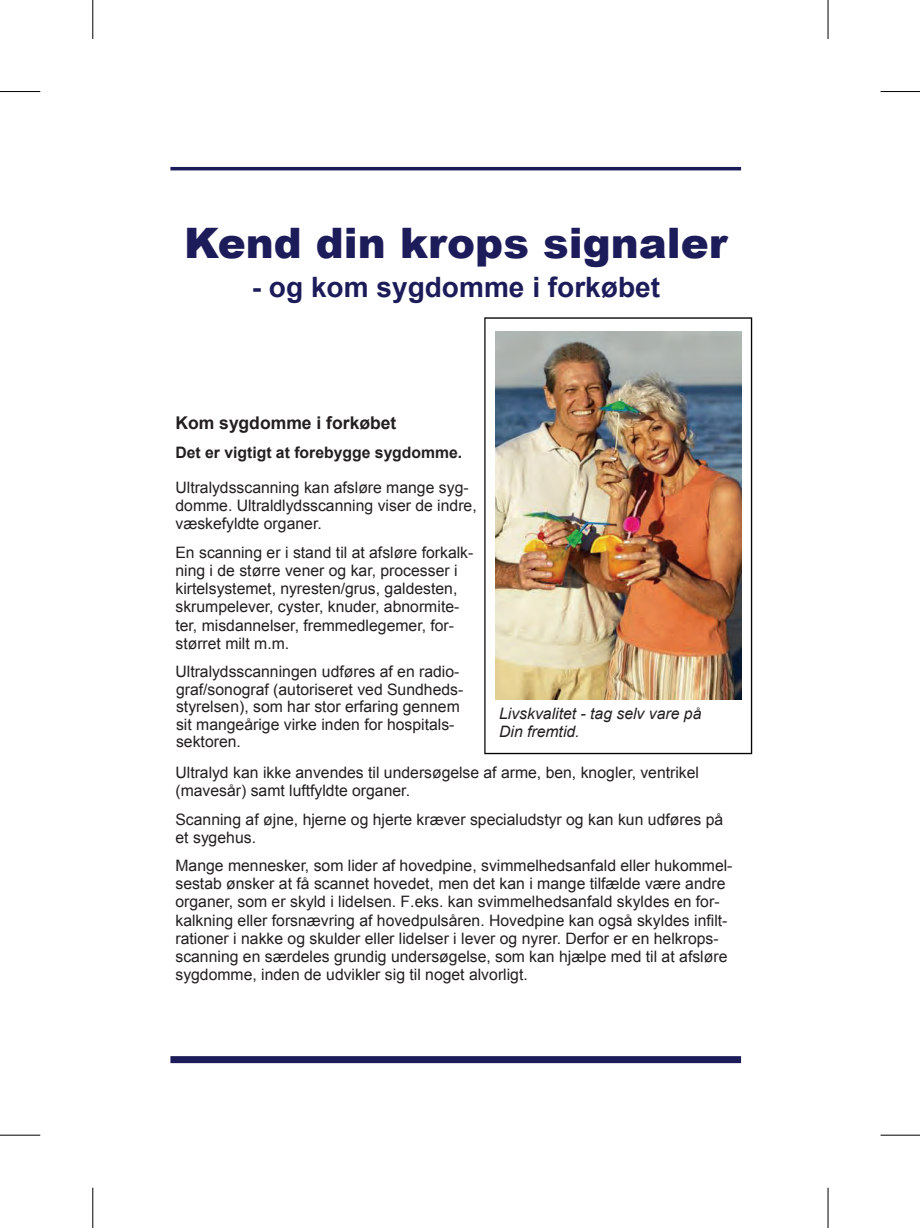
<style>
.page{position:relative;width:920px;height:1228px;background:#fff}
.page>*{position:absolute;margin:0;border:0;box-sizing:border-box;transform-origin:0 0}
.t1{font:900 42px "Arial";color:#1d1c5a}
.t2{font:700 28px "Arial";color:#1d1c5a}
.t3{font:700 17.5px "Arial";color:#231f20}
.t4{font:15.75px/18.2px "Arial";color:#231f20}
.t5{font:italic 15.75px/18px "Arial";color:#231f20}
.t6{font:700 15.75px "Arial";color:#231f20}
</style>
<div class="page">
<hr style="left:170px;top:167px;width:571px;height:3px;background:#1d1c5a">
<div style="left:170px;top:1056px;width:571px;height:7px;background:#1d1c5a"></div>
<img style="left:484px;top:317px;width:268px;height:437px">
<hr style="left:0;top:1134px;width:40px;height:1px;background:#000">
<hr style="left:92px;top:1187px;width:1px;height:40px;background:#000">
<hr style="left:0;top:91px;width:40px;height:1px;background:#000">
<hr style="left:92px;top:0;width:1px;height:39px;background:#000">
<hr style="left:880px;top:91px;width:40px;height:1px;background:#000">
<hr style="left:827px;top:0;width:1px;height:39px;background:#000">
<hr style="left:880px;top:1134px;width:40px;height:1px;background:#000">
<hr style="left:827px;top:1187px;width:1px;height:40px;background:#000">
<h1 class="t1" style="left:184px;top:228px;width:544px">Kend din krops signaler</h1>
<h2 class="t2" style="left:252px;top:277px;width:410px">- og kom sygdomme i forkøbet</h2>
<p class="t3" style="left:175px;top:416px;width:222px">Kom sygdomme i forkøbet</p>
<p class="t6" style="left:175px;top:446px;width:288px">Det er vigtigt at forebygge sygdomme.</p>
<p class="t4" style="left:175px;top:480px;width:303px">Ultralydsscanning kan afsløre mange syg&shy;domme. Ultraldlydsscanning viser de indre, væskefyldte organer.</p>
<p class="t4" style="left:175px;top:545px;width:299px">En scanning er i stand til at afsløre forkalk&shy;ning i de større vener og kar, processer i kirtelsystemet, nyresten/grus, galdesten, skrumpelever, cyster, knuder, abnormite&shy;ter, misdannelser, fremmedlegemer, for&shy;størret milt m.m.</p>
<p class="t4" style="left:175px;top:664px;width:289px;line-height:17.5px">Ultralydsscanningen udføres af en radio&shy;graf/sonograf (autoriseret ved Sundheds&shy;styrelsen), som har stor erfaring gennem sit mangeårige virke inden for hospitals&shy;sektoren.</p>
<p class="t4" style="left:175px;top:764px;width:525px">Ultralyd kan ikke anvendes til undersøgelse af arme, ben, knogler, ventrikel (mavesår) samt luftfyldte organer.</p>
<p class="t4" style="left:175px;top:811px;width:549px">Scanning af øjne, hjerne og hjerte kræver specialudstyr og kan kun udføres på et sygehus.</p>
<p class="t4" style="left:175px;top:858px;width:558px">Mange mennesker, som lider af hovedpine, svimmelhedsanfald eller hukommel&shy;sestab ønsker at få scannet hovedet, men det kan i mange tilfælde være andre organer, som er skyld i lidelsen. F.eks. kan svimmelhedsanfald skyldes en for&shy;kalkning eller forsnævring af hovedpulsåren. Hovedpine kan også skyldes infilt&shy;rationer i nakke og skulder eller lidelser i lever og nyrer. Derfor er en helkrops&shy;scanning en særdeles grundig undersøgelse, som kan hjælpe med til at afsløre sygdomme, inden de udvikler sig til noget alvorligt.</p>
<p class="t5" style="left:499px;top:706px;width:204px">Livskvalitet - tag selv vare på<br>Din fremtid.</p>
</div>
